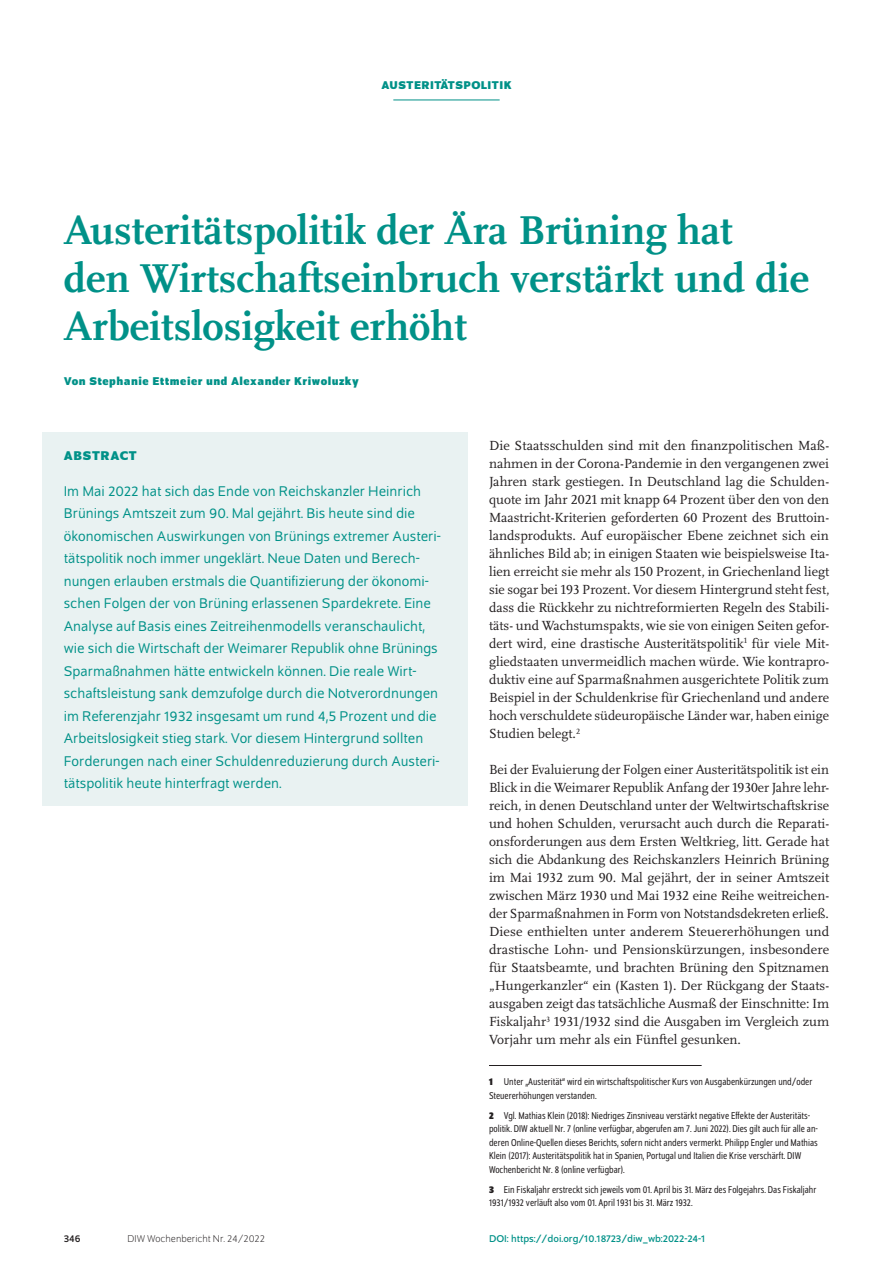
<style>
.page{position:relative;width:893px;height:1263px;background:#fff}
.page>*{position:absolute;margin:0;border:0;box-sizing:border-box;transform-origin:0 0}
.t1{font:700 42px/48px "Scala Pro";color:#009188}
.t2{font:15px/22.5px "Schumpeter Blond";color:#009188}
.t3{font:13.8px/18px "Scala Pro";color:#231f20;text-align:justify}
.t4{font:700 13.5px "Schumpeter";letter-spacing:.05em;color:#009188}
.t5{font:700 12px "Schumpeter";letter-spacing:.04em;color:#009188}
.t6{font:semi-condensed 10.5px/13.5px "Schumpeter Blond";color:#231f20}
.t7{font:10.5px "Schumpeter";color:#009188}
.t8{font:300 10.5px "Schumpeter";color:#231f20}
.t9{font:10.5px "Schumpeter";color:#231f20}
.s1{font-family:"Schumpeter";font-weight:700}
</style>
<div class="page">
<hr style="left:393px;top:100px;width:107px;height:1px;background:#009188">
<div style="left:43px;top:432px;width:425px;height:374px;background:#e9f2f2"></div>
<hr style="left:489px;top:1065px;width:213px;height:1px;background:#231f20">
<p class="t5" style="left:381px;top:79px;width:132px">AUSTERITÄTSPOLITIK</p>
<h1 class="t1" style="left:64px;top:203px;width:747px">Austeritätspolitik der Ära Brüning hat den Wirtschaftseinbruch verstärkt und die<br>Arbeitslosigkeit erhöht</h1>
<p class="t5" style="left:64px;top:374px;width:296px">Von Stephanie Ettmeier und Alexander Kriwoluzky</p>
<p class="t4" style="left:64px;top:448px;width:75px">ABSTRACT</p>
<p class="t2" style="left:64px;top:480px;width:379px">Im Mai 2022 hat sich das Ende von Reichskanzler Heinrich Brünings Amtszeit zum 90. Mal gejährt. Bis heute sind die ökonomischen Auswirkungen von Brünings extremer Austeri&shy;tätspolitik noch immer ungeklärt. Neue Daten und Berech&shy;nungen erlauben erstmals die Quantifizierung der ökonomi&shy;schen Folgen der von Brüning erlassenen Spardekrete. Eine Analyse auf Basis eines Zeitreihenmodells veranschaulicht, wie sich die Wirtschaft der Weimarer Republik ohne Brünings Sparmaßnahmen hätte entwickeln können. Die reale Wirt&shy;schaftsleistung sank demzufolge durch die Notverordnungen im Referenzjahr 1932 insgesamt um rund 4,5 Prozent und die Arbeitslosigkeit stieg stark. Vor diesem Hintergrund sollten Forderungen nach einer Schuldenreduzierung durch Austeri&shy;tätspolitik heute hinterfragt werden.</p>
<p class="t3" style="left:489px;top:436px;width:342px">Die Staatsschulden sind mit den finanzpolitischen Maß&shy;nahmen in der Corona-Pandemie in den vergangenen zwei Jahren stark gestiegen. In Deutschland lag die Schulden&shy;quote im Jahr 2021 mit knapp 64 Prozent über den von den Maastricht-Kriterien geforderten 60 Prozent des Bruttoin&shy;landsprodukts. Auf europäischer Ebene zeichnet sich ein ähnliches Bild ab; in einigen Staaten wie beispielsweise Ita&shy;lien erreicht sie mehr als 150 Prozent, in Griechenland liegt sie sogar bei 193 Prozent. Vor diesem Hintergrund steht fest, dass die Rückkehr zu nichtreformierten Regeln des Stabili&shy;täts- und Wachstumspakts, wie sie von einigen Seiten gefor&shy;dert wird, eine drastische Austeritätspolitik<sup>1</sup> für viele Mit&shy;gliedstaaten unvermeidlich machen würde. Wie kontrapro&shy;duktiv eine auf Sparmaßnahmen ausgerichtete Politik zum Beispiel in der Schuldenkrise für Griechenland und andere hoch verschuldete südeuropäische Länder war, haben einige Studien belegt.<sup>2</sup></p>
<p class="t3" style="left:489px;top:760px;width:342px">Bei der Evaluierung der Folgen einer Austeritätspolitik ist ein Blick in die Weimarer Republik Anfang der 1930er Jahre lehr&shy;reich, in denen Deutschland unter der Weltwirtschaftskrise und hohen Schulden, verursacht auch durch die Reparati&shy;onsforderungen aus dem Ersten Weltkrieg, litt. Gerade hat sich die Abdankung des Reichskanzlers Heinrich Brüning im Mai 1932 zum 90. Mal gejährt, der in seiner Amtszeit zwischen März 1930 und Mai 1932 eine Reihe weitreichen&shy;der Sparmaßnahmen in Form von Notstandsdekreten erließ.<br>Diese enthielten unter anderem Steuererhöhungen und drastische Lohn- und Pensionskürzungen, insbesondere für Staatsbeamte, und brachten Brüning den Spitznamen „Hungerkanzler“ ein (Kasten 1). Der Rückgang der Staats&shy;ausgaben zeigt das tatsächliche Ausmaß der Einschnitte: Im Fiskaljahr<sup>3</sup> 1931/1932 sind die Ausgaben im Vergleich zum Vorjahr um mehr als ein Fünftel gesunken.</p>
<p class="t6" style="left:489px;top:1075px;width:325px"><span class="s1">1</span> Unter „Austerität“ wird ein wirtschaftspolitischer Kurs von Ausgabenkürzungen und/oder<br>Steuererhöhungen verstanden.</p>
<p class="t6" style="left:489px;top:1109px;width:330px"><span class="s1">2</span> Vgl. Mathias Klein (2018): Niedriges Zinsniveau verstärkt negative Effekte der Austeritäts&shy;politik. DIW aktuell Nr. 7 (online verfügbar, abgerufen am 7. Juni 2022). Dies gilt auch für alle an&shy;deren Online-Quellen dieses Berichts, sofern nicht anders vermerkt. Philipp Engler und Mathias Klein (2017): Austeritätspolitik hat in Spanien, Portugal und Italien die Krise verschärft. DIW Wochenbericht Nr. 8 (online verfügbar).</p>
<p class="t6" style="left:489px;top:1183px;width:329px"><span class="s1">3</span> Ein Fiskaljahr erstreckt sich jeweils vom 01. April bis 31. März des Folgejahrs. Das Fiskaljahr<br>1931/1932 verläuft also vom 01. April 1931 bis 31. März 1932.</p>
<p class="t9" style="left:64px;top:1233px;width:18px">346</p>
<p class="t8" style="left:128px;top:1234px;width:139px">DIW Wochenbericht Nr. 24/2022</p>
<p class="t7" style="left:489px;top:1233px;width:217px">DOI: https://doi.org/10.18723/diw_wb:2022-24-1</p>
</div>
